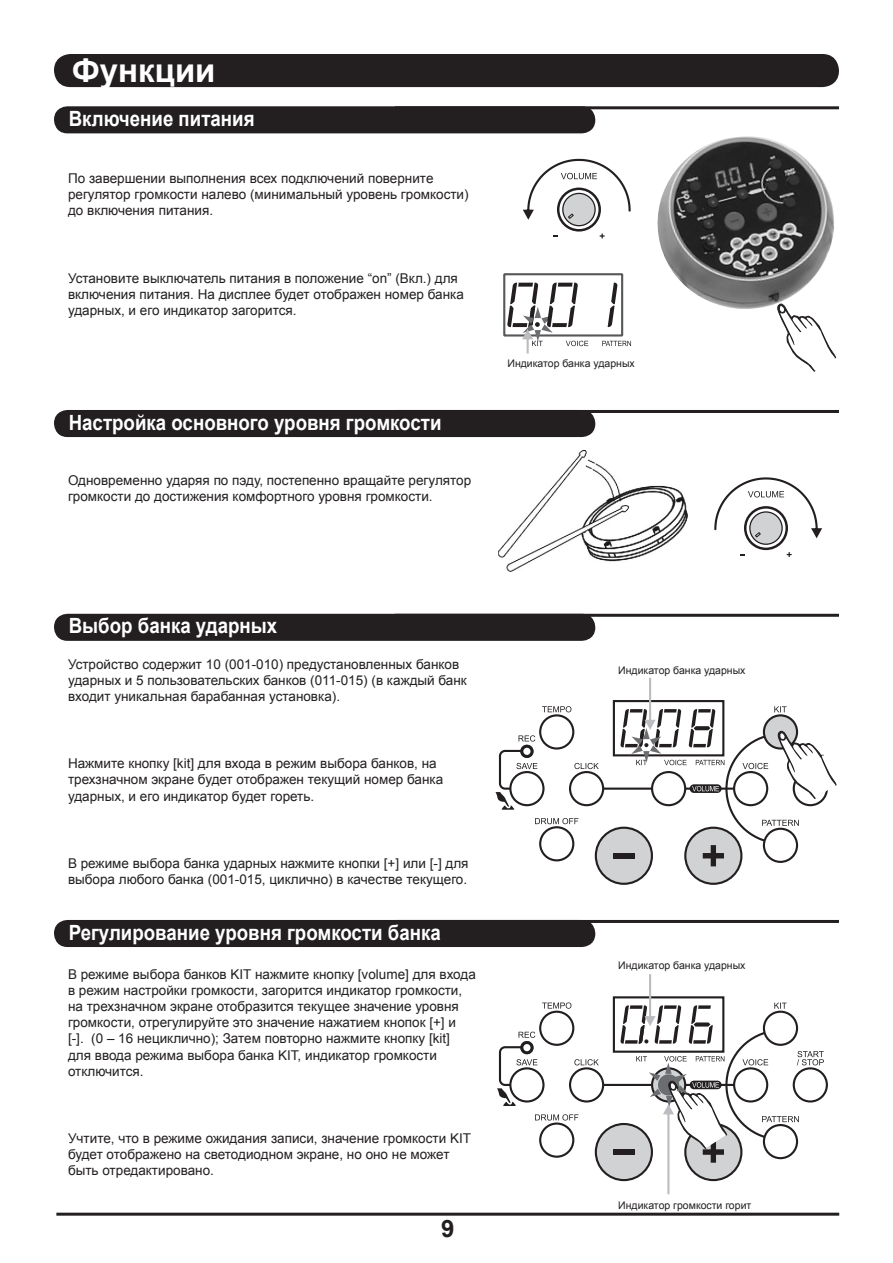
<style>
.page{position:relative;width:893px;height:1263px;background:#fff}
.page>*{position:absolute;margin:0;border:0;box-sizing:border-box;transform-origin:0 0}
.titlu_0{font:700 33px "Arial";color:#fff}
.t1{font:700 24px "Arial";color:#231f20}
.titlu_1{font:700 21px "Arial";color:#fff;scale:.89 1}
.text{font:13.5px/16.2px "Arial";color:#231f20}
.text_sm{font:13.5px/16.2px "Arial";color:#231f20}
.text-2{font:10.5px "Arial";color:#231f20}
</style>
<div class="page">
<hr style="left:56px;top:1213px;width:783px;height:3px;background:#231f20">
<div style="left:503px;top:273px;width:120px;height:64px;background:#fff;border:2px solid #57585a"></div>
<img style="left:657px;top:136px;width:177px;height:173px">
<svg style="left:777px;top:303px;width:60px;height:69px"></svg>
<svg style="left:507px;top:283px;width:124px;height:71px"></svg>
<svg style="left:523px;top:159px;width:108px;height:79px"></svg>
<img style="left:499px;top:451px;width:188px;height:121px">
<svg style="left:714px;top:477px;width:108px;height:80px"></svg>
<svg style="left:535px;top:818px;width:43px;height:6px"></svg>
<svg style="left:542px;top:706px;width:29px;height:6px"></svg>
<svg style="left:574px;top:763px;width:25px;height:6px"></svg>
<hr style="left:597px;top:787px;width:142px;height:3px;background:#231f20">
<svg style="left:510px;top:772px;width:33px;height:33px"></svg>
<div style="left:509px;top:771px;width:36px;height:35px;border:2px solid #231f20;border-radius:50%"></div>
<div style="left:539px;top:714px;width:35px;height:35px;border:2px solid #231f20;border-radius:50%"></div>
<div style="left:570px;top:772px;width:33px;height:33px;background:#fff;border-radius:50%"></div>
<div style="left:569px;top:771px;width:35px;height:35px;border:2px solid #231f20;border-radius:50%"></div>
<div style="left:539px;top:826px;width:35px;height:35px;border:2px solid #231f20;border-radius:50%"></div>
<svg style="left:685px;top:828px;width:56px;height:56px"></svg>
<div style="left:596px;top:828px;width:56px;height:56px;background:#d1d2d4;border-radius:50%"></div>
<div style="left:595px;top:827px;width:58px;height:58px;border:2px solid #231f20;border-radius:50%"></div>
<div style="left:613px;top:700px;width:111px;height:56px;border:2px solid #231f20"></div>
<div style="left:613px;top:853px;width:21px;height:5px;background:#231f20"></div>
<svg style="left:620px;top:678px;width:217px;height:188px"></svg>
<svg style="left:495px;top:735px;width:42px;height:75px"></svg>
<svg style="left:535px;top:1114px;width:43px;height:6px"></svg>
<svg style="left:542px;top:1002px;width:29px;height:7px"></svg>
<svg style="left:574px;top:1059px;width:25px;height:6px"></svg>
<hr style="left:597px;top:1084px;width:142px;height:2px;background:#231f20">
<svg style="left:510px;top:1068px;width:33px;height:33px"></svg>
<div style="left:509px;top:1067px;width:36px;height:35px;border:2px solid #231f20;border-radius:50%"></div>
<div style="left:539px;top:1011px;width:35px;height:35px;border:2px solid #231f20;border-radius:50%"></div>
<div style="left:570px;top:1068px;width:33px;height:33px;background:#fff;border-radius:50%"></div>
<div style="left:569px;top:1067px;width:35px;height:35px;border:2px solid #231f20;border-radius:50%"></div>
<div style="left:539px;top:1122px;width:35px;height:36px;border:2px solid #231f20;border-radius:50%"></div>
<div style="left:793px;top:1067px;width:35px;height:35px;border:2px solid #231f20;border-radius:50%"></div>
<div style="left:596px;top:1124px;width:56px;height:56px;background:#d1d2d4;border-radius:50%"></div>
<div style="left:595px;top:1123px;width:58px;height:58px;border:2px solid #231f20;border-radius:50%"></div>
<div style="left:613px;top:996px;width:111px;height:57px;border:2px solid #231f20"></div>
<div style="left:613px;top:1149px;width:21px;height:6px;background:#231f20"></div>
<svg style="left:620px;top:974px;width:204px;height:220px"></svg>
<svg style="left:497px;top:1032px;width:40px;height:74px"></svg>
<div style="left:54px;top:106px;width:541px;height:27px;background:#231f20;border-radius:14px"></div>
<hr style="left:395px;top:106px;width:444px;height:3px;background:#231f20">
<div style="left:54px;top:410px;width:541px;height:27px;background:#231f20;border-radius:14px"></div>
<hr style="left:395px;top:410px;width:444px;height:3px;background:#231f20">
<div style="left:54px;top:614px;width:541px;height:27px;background:#231f20;border-radius:14px"></div>
<hr style="left:395px;top:614px;width:444px;height:3px;background:#231f20">
<div style="left:54px;top:920px;width:541px;height:27px;background:#231f20;border-radius:14px"></div>
<hr style="left:395px;top:920px;width:444px;height:3px;background:#231f20">
<div style="left:54px;top:54px;width:785px;height:33px;background:#231f20;border-radius:16px"></div>
<p class="titlu_0" style="left:72px;top:49px;width:145px">Функции</p>
<p class="titlu_1" style="left:69px;top:105px;width:210px">Включение питания</p>
<p class="text" style="left:68px;top:170px;width:402px">По завершении выполнения всех подключений поверните регулятор громкости налево (минимальный уровень громкости) до включения питания.</p>
<p class="text" style="left:68px;top:270px;width:397px">Установите выключатель питания в положение “on” (Вкл.) для включения питания. На дисплее будет отображен номер банка ударных, и его индикатор загорится.</p>
<p class="titlu_1" style="left:69px;top:408px;width:420px">Настройка основного уровня громкости</p>
<p class="text_sm" style="left:68px;top:472px;width:405px">Одновременно ударяя по пэду, постепенно вращайте регулятор громкости до достижения комфортного уровня громкости.</p>
<p class="text-2" style="left:507px;top:356px;width:129px">Индикатор банка ударных</p>
<p class="titlu_1" style="left:69px;top:612px;width:236px">Выбор банка ударных</p>
<p class="text" style="left:68px;top:656px;width:400px">Устройство содержит 10 (001-010) предустановленных банков ударных и 5 пользовательских банков (011-015) (в каждый банк входит уникальная барабанная установка).</p>
<p class="text" style="left:68px;top:755px;width:377px">Нажмите кнопку [kit] для входа в режим выбора банков, на трехзначном экране будет отображен текущий номер банка ударных, и его индикатор будет гореть.</p>
<p class="text" style="left:68px;top:855px;width:402px">В режиме выбора банка ударных нажмите кнопки [+] или [-] для выбора любого банка (001-015, циклично) в качестве текущего.</p>
<p class="titlu_1" style="left:69px;top:918px;width:420px">Регулирование уровня громкости банка</p>
<p class="text" style="left:68px;top:966px;width:409px">В режиме выбора банков KIT нажмите кнопку [volume] для входа в режим настройки громкости, загорится индикатор громкости, на трехзначном экране отобразится текущее значение уровня громкости, отрегулируйте это значение нажатием кнопок [+] и<br>[-]. (0 – 16 нециклично); Затем повторно нажмите кнопку [kit] для ввода режима выбора банка KIT, индикатор громкости отключится.</p>
<p class="text" style="left:68px;top:1130px;width:404px">Учтите, что в режиме ожидания записи, значение громкости KIT будет отображено на светодиодном экране, но оно не может быть отредактировано.</p>
<h2 class="t1" style="left:441px;top:1213px;width:15px">9</h2>
<p class="text-2" style="left:618px;top:663px;width:129px">Индикатор банка ударных</p>
<p class="text-2" style="left:618px;top:958px;width:129px">Индикатор банка ударных</p>
<p class="text-2" style="left:618px;top:1198px;width:135px">Индикатор громкости горит</p>
</div>
